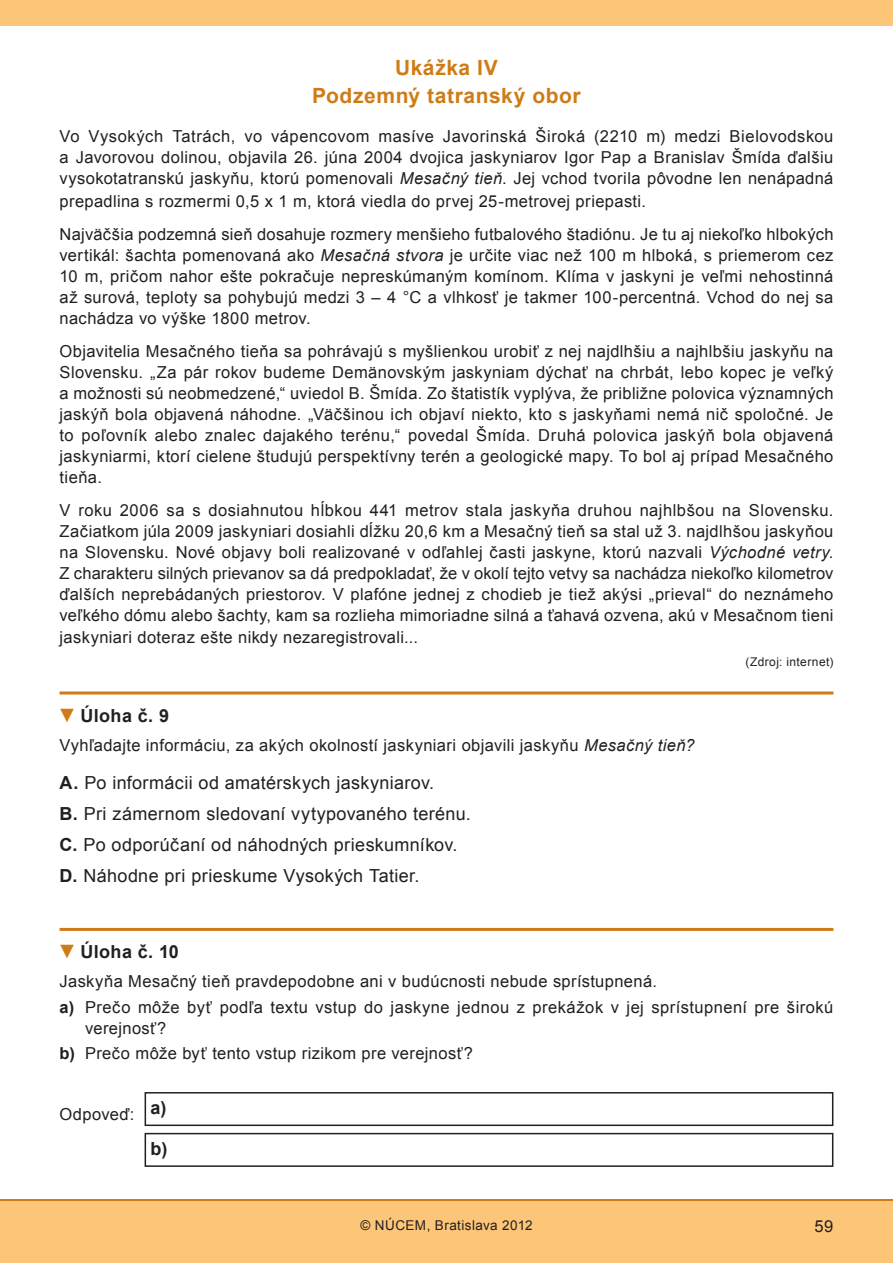
<style>
.page{position:relative;width:893px;height:1263px;background:#fff}
.page>*{position:absolute;margin:0;border:0;box-sizing:border-box;transform-origin:0 0}
.t1{font:700 21px/28.5px "Arial";letter-spacing:.025em;color:#cf7c17;text-align:center}
.t2{font:18px/31px "Arial";letter-spacing:.02em;color:#231f20}
.t3{font:700 18px "Arial";letter-spacing:.025em;color:#231f20}
.t4{font:16.5px/21px "Arial";letter-spacing:.025em;color:#231f20;text-align:justify}
.t5{font:13.5px "Arial";letter-spacing:.035em;color:#231f20}
.t6{font:12px "Arial";letter-spacing:.035em;color:#231f20}
.s1{font-style:italic}
.s2{font-size:19.5px;color:#cf7c17}
.s3{font-weight:700}
</style>
<div class="page">
<div style="left:0;top:1199px;width:893px;height:64px;background:#fdc577"></div>
<div style="left:0;top:0;width:893px;height:26px;background:#fdc577"></div>
<hr style="left:0;top:1199px;width:893px;height:1px;background:#cf7c17">
<hr style="left:60px;top:691px;width:773px;height:3px;background:#cf7c17">
<hr style="left:60px;top:928px;width:773px;height:3px;background:#cf7c17">
<div style="left:145px;top:1092px;width:688px;height:34px;border:2px solid #231f20"></div>
<div style="left:145px;top:1133px;width:688px;height:34px;border:2px solid #231f20"></div>
<p class="t1" style="left:312px;top:54px;width:270px">Ukážka IV<br>Podzemný tatranský obor</p>
<p class="t4" style="left:60px;top:126px;width:775px">Vo Vysokých Tatrách, vo vápencovom masíve Javorinská Široká (2210 m) medzi Bielovodskou a Javorovou dolinou, objavila 26. júna 2004 dvojica jaskyniarov Igor Pap a Branislav Šmída ďalšiu vysokotatranskú jaskyňu, ktorú pomenovali <span class="s1">Mesačný tieň</span>. Jej vchod tvorila pôvodne len nenápadná</p>
<p class="t4" style="left:60px;top:184px;width:775px;line-height:33px">prepadlina s rozmermi 0,5 x 1 m, ktorá viedla do prvej 25-metrovej priepasti.<br>Najväčšia podzemná sieň dosahuje rozmery menšieho futbalového štadiónu. Je tu aj niekoľko hlbokých</p>
<p class="t4" style="left:60px;top:244px;width:775px">vertikál: šachta pomenovaná ako <span class="s1">Mesačná stvora</span> je určite viac než 100 m hlboká, s priemerom cez 10 m, pričom nahor ešte pokračuje nepreskúmaným komínom. Klíma v jaskyni je veľmi nehostinná až surová, teploty sa pohybujú medzi 3 – 4 °C a vlhkosť je takmer 100-percentná. Vchod do nej sa nachádza vo výške 1800 metrov.</p>
<p class="t4" style="left:60px;top:340px;width:775px">Objavitelia Mesačného tieňa sa pohrávajú s myšlienkou urobiť z nej najdlhšiu a najhlbšiu jaskyňu na Slovensku. „Za pár rokov budeme Demänovským jaskyniam dýchať na chrbát, lebo kopec je veľký a možnosti sú neobmedzené,“ uviedol B. Šmída. Zo štatistík vyplýva, že približne polovica významných jaskýň bola objavená náhodne. „Väčšinou ich objaví niekto, kto s jaskyňami nemá nič spoločné. Je to poľovník alebo znalec dajakého terénu,“ povedal Šmída. Druhá polovica jaskýň bola objavená jaskyniarmi, ktorí cielene študujú perspektívny terén a geologické mapy. To bol aj prípad Mesačného tieňa.</p>
<p class="t4" style="left:60px;top:499px;width:775px">V roku 2006 sa s dosiahnutou hĺbkou 441 metrov stala jaskyňa druhou najhlbšou na Slovensku.<br>Začiatkom júla 2009 jaskyniari dosiahli dĺžku 20,6 km a Mesačný tieň sa stal už 3. najdlhšou jaskyňou na Slovensku. Nové objavy boli realizované v odľahlej časti jaskyne, ktorú nazvali <span class="s1">Východné vetry</span>.<br>Z charakteru silných prievanov sa dá predpokladať, že v okolí tejto vetvy sa nachádza niekoľko kilometrov ďalších neprebádaných priestorov. V plafóne jednej z chodieb je tiež akýsi „prieval“ do neznámeho veľkého dómu alebo šachty, kam sa rozlieha mimoriadne silná a ťahavá ozvena, akú v Mesačnom tieni</p>
<p class="t4" style="left:60px;top:627px;width:360px">jaskyniari doteraz ešte nikdy nezaregistrovali...</p>
<p class="t6" style="left:745px;top:653px;width:89px">(Zdroj: internet)</p>
<p class="t3" style="left:57px;top:703px;width:113px"><span class="s2">▼</span> Úloha č. 9</p>
<p class="t4" style="left:60px;top:735px;width:637px">Vyhľadajte informáciu, za akých okolností jaskyniari objavili jaskyňu <span class="s1">Mesačný tieň?</span></p>
<p class="t2" style="left:60px;top:767px;width:413px"><span class="s3">A.</span> Po informácii od amatérskych jaskyniarov.<br><span class="s3">B.</span> Pri zámernom sledovaní vytypovaného terénu.<br><span class="s3">C.</span> Po odporúčaní od náhodných prieskumníkov.<br><span class="s3">D.</span> Náhodne pri prieskume Vysokých Tatier.</p>
<p class="t3" style="left:57px;top:940px;width:123px"><span class="s2">▼</span> Úloha č. 10</p>
<p class="t4" style="left:60px;top:969px;width:775px;line-height:25.2px">Jaskyňa Mesačný tieň pravdepodobne ani v budúcnosti nebude sprístupnená.<br><span class="s3">a)</span> Prečo môže byť podľa textu vstup do jaskyne jednou z prekážok v jej sprístupnení pre širokú</p>
<p class="t4" style="left:60px;top:1015px;width:415px;line-height:25.2px;text-indent:26px">verejnosť?<br><span class="s3">b)</span> Prečo môže byť tento vstup rizikom pre verejnosť?</p>
<p class="t4" style="left:60px;top:1104px;width:109px">Odpoveď: <sup>a)</sup></p>
<p class="t3" style="left:151px;top:1137px;width:18px">b)</p>
<p class="t5" style="left:360px;top:1217px;width:174px">© NÚCEM, Bratislava 2012</p>
<p class="t4" style="left:815px;top:1216px;width:20px">59</p>
</div>
